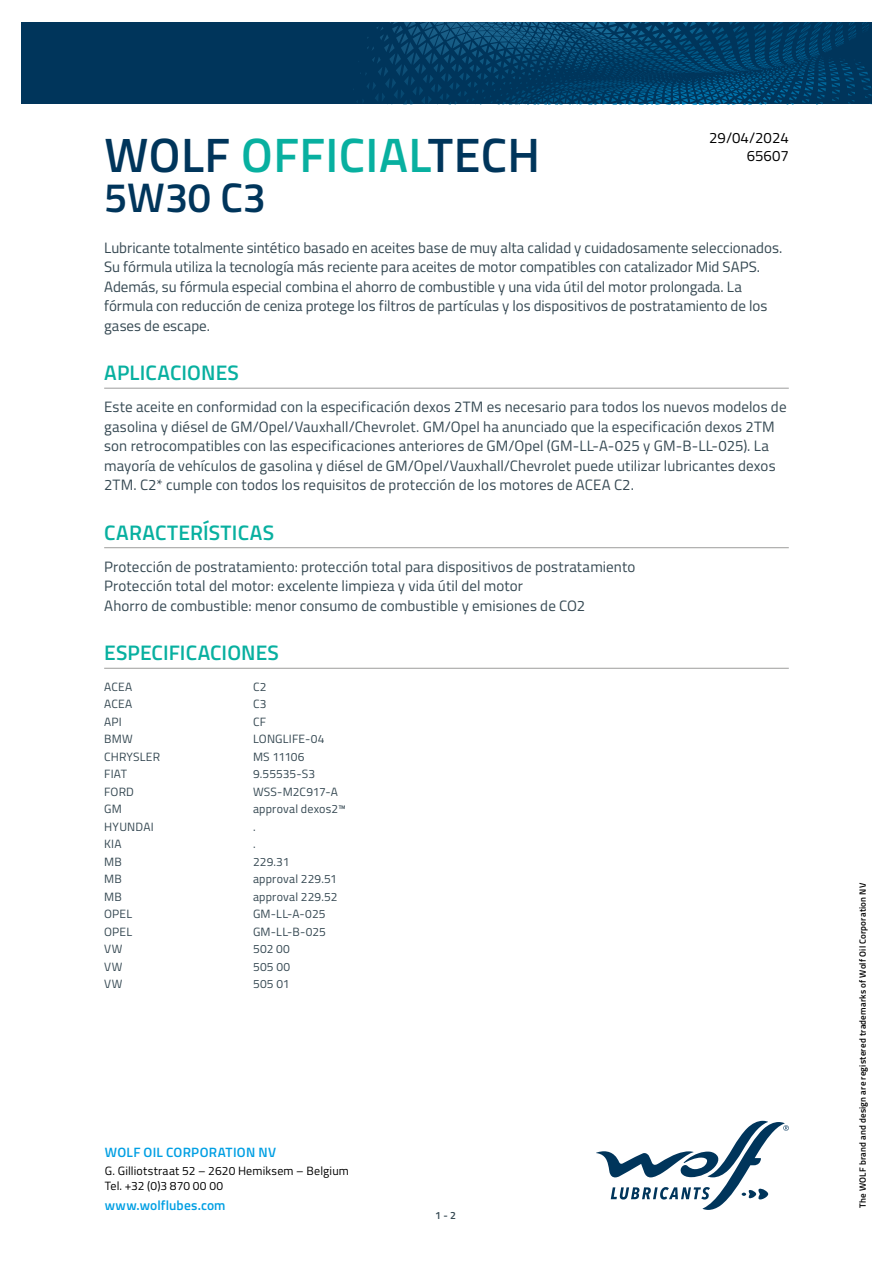
<style>
.page{position:relative;width:893px;height:1263px;background:#fff}
.page>*{position:absolute;margin:0;border:0;box-sizing:border-box;transform-origin:0 0}
.t1{font:600 48.3px "Titillium";letter-spacing:.01em;color:#00355b}
.t2{font:600 41.4px "Titillium";color:#00355b}
.t3{font:600 21px "Titillium";letter-spacing:.005em;color:#08b0a0}
.t4{font:15px/19.5px "Titillium";letter-spacing:.005em;color:#364953}
.t5{font:15px/18px "Titillium";color:#000;text-align:right}
.t6{font:600 13.5px "Titillium";letter-spacing:.015em;color:#009fe3}
.t7{font:12px "Titillium";letter-spacing:.015em;color:#364953}
.t8{font:12px/14.4px "Titillium";letter-spacing:.015em;color:#000}
.t9{font:600 10.5px "Titillium";color:#364953}
.t10{font:600 9px "Titillium";letter-spacing:.025em;color:#000}
.s1{color:#08b0a0}
</style>
<div class="page">
<svg style="left:596px;top:1121px;width:193px;height:89px"></svg>
<svg style="left:21px;top:22px;width:851px;height:82px;background:#013b62"></svg>
<hr style="left:104px;top:388px;width:685px;height:1px;background:#9d9d9c">
<hr style="left:104px;top:547px;width:685px;height:1px;background:#9d9d9c">
<hr style="left:104px;top:668px;width:685px;height:1px;background:#9d9d9c">
<p class="t5" style="left:709px;top:128px;width:81px">29/04/2024<br>65607</p>
<h1 class="t1" style="left:104px;top:118px;width:437px">WOLF <span class="s1">OFFICIAL</span>TECH</h1>
<h2 class="t2" style="left:104px;top:166px;width:163px">5W30 C3</h2>
<p class="t4" style="left:104px;top:237px;width:680px">Lubricante totalmente sintético basado en aceites base de muy alta calidad y cuidadosamente seleccionados.<br>Su fórmula utiliza la tecnología más reciente para aceites de motor compatibles con catalizador Mid SAPS.<br>Además, su fórmula especial combina el ahorro de combustible y una vida útil del motor prolongada. La fórmula con reducción de ceniza protege los filtros de partículas y los dispositivos de postratamiento de los gases de escape.</p>
<h3 class="t3" style="left:104px;top:357px;width:136px">APLICACIONES</h3>
<p class="t4" style="left:104px;top:397px;width:684px">Este aceite en conformidad con la especificación dexos 2TM es necesario para todos los nuevos modelos de gasolina y diésel de GM/Opel/Vauxhall/Chevrolet. GM/Opel ha anunciado que la especificación dexos 2TM son retrocompatibles con las especificaciones anteriores de GM/Opel (GM-LL-A-025 y GM-B-LL-025). La mayoría de vehículos de gasolina y diésel de GM/Opel/Vauxhall/Chevrolet puede utilizar lubricantes dexos 2TM. C2* cumple con todos los requisitos de protección de los motores de ACEA C2.</p>
<h3 class="t3" style="left:104px;top:516px;width:171px">CARACTERÍSTICAS</h3>
<p class="t4" style="left:104px;top:556px;width:533px">Protección de postratamiento: protección total para dispositivos de postratamiento<br>Protección total del motor: excelente limpieza y vida útil del motor<br>Ahorro de combustible: menor consumo de combustible y emisiones de CO2</p>
<h3 class="t3" style="left:104px;top:637px;width:176px">ESPECIFICACIONES</h3>
<p class="t7" style="left:104px;top:678px;width:30px">ACEA</p>
<p class="t7" style="left:253px;top:678px;width:15px">C2</p>
<p class="t7" style="left:104px;top:695px;width:30px">ACEA</p>
<p class="t7" style="left:253px;top:695px;width:15px">C3</p>
<p class="t7" style="left:104px;top:713px;width:19px">API</p>
<p class="t7" style="left:253px;top:713px;width:14px">CF</p>
<p class="t7" style="left:104px;top:730px;width:30px">BMW</p>
<p class="t7" style="left:253px;top:730px;width:73px">LONGLIFE-04</p>
<p class="t7" style="left:104px;top:748px;width:57px">CHRYSLER</p>
<p class="t7" style="left:253px;top:748px;width:53px">MS 11106</p>
<p class="t7" style="left:104px;top:765px;width:24px">FIAT</p>
<p class="t7" style="left:253px;top:765px;width:64px">9.55535-S3</p>
<p class="t7" style="left:104px;top:783px;width:31px">FORD</p>
<p class="t7" style="left:253px;top:783px;width:86px">WSS-M2C917-A</p>
<p class="t7" style="left:104px;top:800px;width:19px">GM</p>
<p class="t7" style="left:253px;top:800px;width:95px">approval dexos2™</p>
<p class="t7" style="left:104px;top:818px;width:51px">HYUNDAI</p>
<p class="t7" style="left:253px;top:818px;width:4px">.</p>
<p class="t7" style="left:104px;top:835px;width:19px">KIA</p>
<p class="t7" style="left:253px;top:835px;width:4px">.</p>
<p class="t7" style="left:104px;top:853px;width:19px">MB</p>
<p class="t7" style="left:253px;top:853px;width:38px">229.31</p>
<p class="t7" style="left:104px;top:870px;width:19px">MB</p>
<p class="t7" style="left:253px;top:870px;width:86px">approval 229.51</p>
<p class="t7" style="left:104px;top:888px;width:19px">MB</p>
<p class="t7" style="left:253px;top:888px;width:86px">approval 229.52</p>
<p class="t7" style="left:104px;top:905px;width:29px">OPEL</p>
<p class="t7" style="left:253px;top:905px;width:74px">GM-LL-A-025</p>
<p class="t7" style="left:104px;top:923px;width:29px">OPEL</p>
<p class="t7" style="left:253px;top:923px;width:74px">GM-LL-B-025</p>
<p class="t7" style="left:104px;top:940px;width:20px">VW</p>
<p class="t7" style="left:253px;top:940px;width:38px">502 00</p>
<p class="t7" style="left:104px;top:958px;width:20px">VW</p>
<p class="t7" style="left:253px;top:958px;width:39px">505 00</p>
<p class="t7" style="left:104px;top:975px;width:20px">VW</p>
<p class="t7" style="left:253px;top:975px;width:38px">505 01</p>
<p class="t6" style="left:105px;top:1142px;width:173px">WOLF OIL CORPORATION NV</p>
<p class="t8" style="left:105px;top:1163px;width:246px">G. Gilliotstraat 52 – 2620 Hemiksem – Belgium<br>Tel. +32 (0)3 870 00 00</p>
<p class="t6" style="left:105px;top:1195px;width:122px">www.wolflubes.com</p>
<p class="t9" style="left:435px;top:1207px;width:22px">1 - 2</p>
<p class="t10" style="left:856px;top:1208px;width:326px;rotate:-90deg">The WOLF brand and design are registered trademarks of Wolf Oil Corporation NV</p>
</div>
